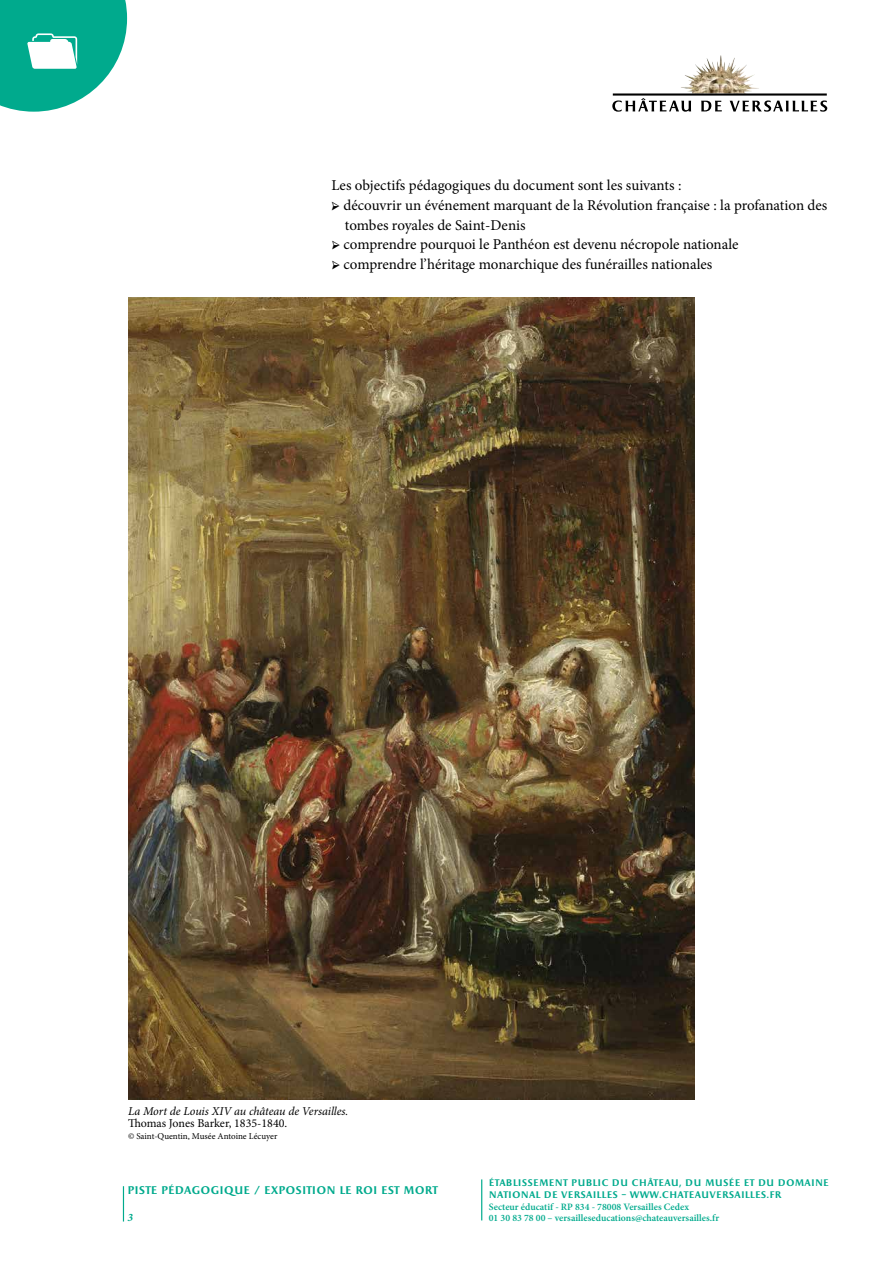
<style>
.page{position:relative;width:893px;height:1263px;background:#fff}
.page>*{position:absolute;margin:0;border:0;box-sizing:border-box;transform-origin:0 0}
.t1{font:15px/19.8px "Minion Pro";color:#000}
.t2{font:italic 12px "Minion Pro";letter-spacing:-.005em;color:#000}
.t3{font:12px "Minion Pro";color:#000}
.t4{font:700 11.25px "Apollon";color:#00aa8d}
.t5{font:italic 700 11.25px "Minion Pro";color:#00aa8d}
.t6{font:600 9.75px/11.7px "Minion Pro";color:#00aa8d}
.t7{font:700 9.6px/11.7px "Apollon";letter-spacing:.015em;color:#00aa8d}
.t8{font:9px "Minion Pro";color:#000}
</style>
<div class="page">
<img style="left:681px;top:55px;width:78px;height:38px">
<svg style="left:612px;top:93px;width:215px;height:19px"></svg>
<svg style="left:0;top:0;width:127px;height:112px"></svg>
<hr style="left:481px;top:1179px;width:1px;height:41px;background:#00aa8d">
<hr style="left:123px;top:1186px;width:1px;height:35px;background:#00aa8d">
<img style="left:128px;top:297px;width:567px;height:802px">
<p class="t1" style="left:331px;top:175px;width:352px">Les objectifs pédagogiques du document sont les suivants :</p>
<p class="t1" style="left:345px;top:195px;width:484px;text-indent:-13px">➢ découvrir un événement marquant de la Révolution française : la profanation des tombes royales de Saint-Denis</p>
<p class="t1" style="left:332px;top:235px;width:408px">➢ comprendre pourquoi le Panthéon est devenu nécropole nationale</p>
<p class="t1" style="left:332px;top:254px;width:382px">➢ comprendre l’héritage monarchique des funérailles nationales</p>
<p class="t2" style="left:128px;top:1103px;width:222px">La Mort de Louis XIV au château de Versailles.</p>
<p class="t3" style="left:128px;top:1115px;width:161px">Thomas Jones Barker, 1835-1840.</p>
<p class="t8" style="left:128px;top:1130px;width:150px">© Saint-Quentin, Musée Antoine Lécuyer</p>
<p class="t4" style="left:128px;top:1184px;width:312px">PISTE PÉDAGOGIQUE / EXPOSITION LE ROI EST MORT</p>
<p class="t5" style="left:128px;top:1209px;width:7px">3</p>
<p class="t7" style="left:489px;top:1178px;width:342px">ÉTABLISSEMENT PUBLIC DU CHÂTEAU, DU MUSÉE ET DU DOMAINE<br>NATIONAL DE VERSAILLES – WWW.CHATEAUVERSAILLES.FR</p>
<p class="t6" style="left:489px;top:1200px;width:232px">Secteur éducatif - RP 834 - 78008 Versailles Cedex<br>01 30 83 78 00 – versailleseducations@chateauversailles.fr</p>
</div>
